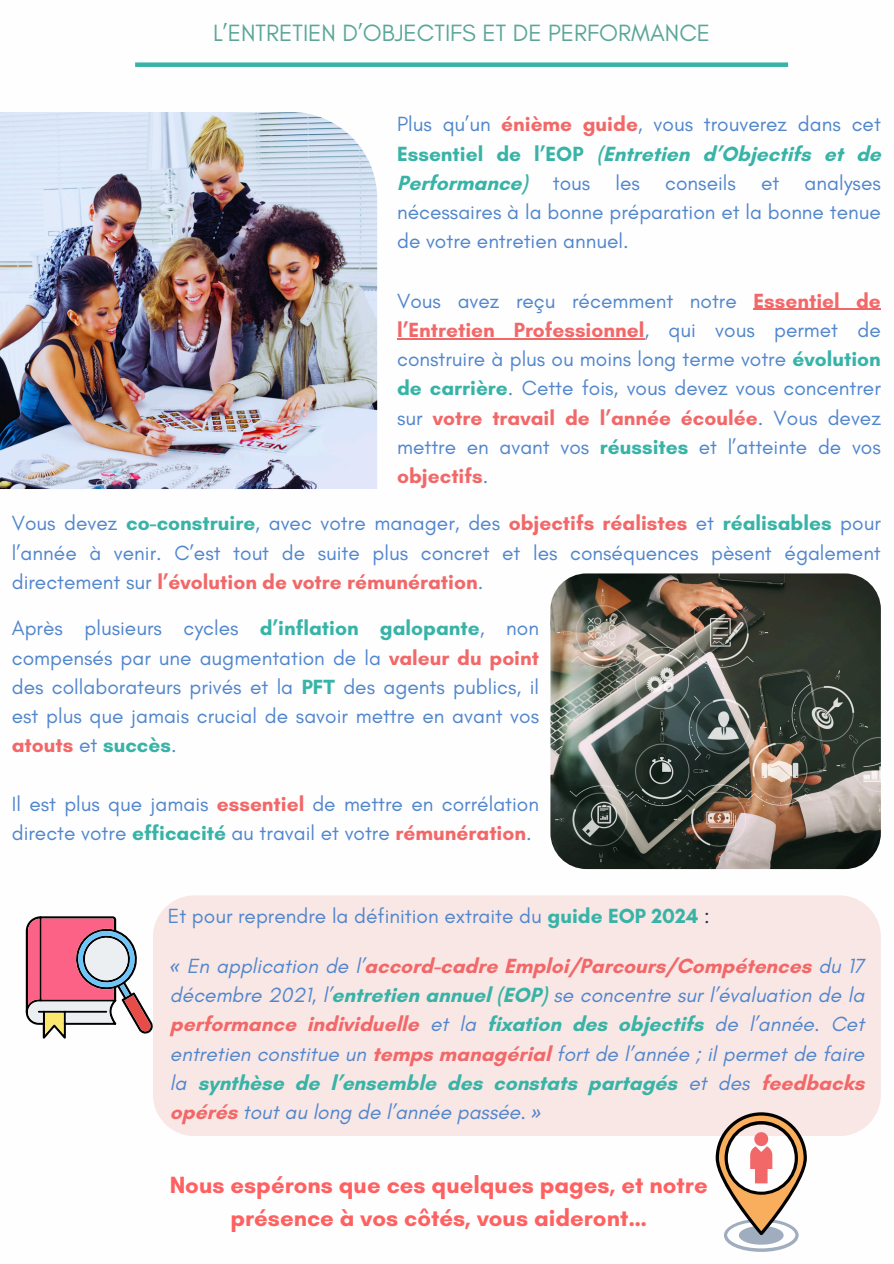
<style>
.page{position:relative;width:894px;height:1264px;background:#fff}
.page>*{position:absolute;margin:0;border:0;box-sizing:border-box;transform-origin:0 0}
.t1{font:24px "Glacial Indifference";color:#5aa698}
.t2{font:700 23.85px/32.7px "Glacial Indifference";color:#ff6161;text-align:center}
.t3{font:20.85px/29.2px "Glacial Indifference";color:#5186cd;text-align:justify}
.t4{font:italic 20.85px/29.2px "Glacial Indifference";color:#5186cd;text-align:justify}
.s1{font-weight:700;color:#f26869}
.s2{font-weight:700;color:#38b3a7}
.s3{color:#202f5a}
.s4{font-family:"Noto Sans"}
.s5{font-weight:700;font-style:normal;color:#f26869}
.s6{font-weight:700;font-style:normal;color:#38b3a7}
</style>
<div class="page">
<img style="left:0;top:112px;width:377px;height:377px">
<div style="left:135px;top:62px;width:652px;height:5px;background:#38b3a7"></div>
<img style="left:550px;top:573px;width:330px;height:296px;border-radius:36px">
<div style="left:153px;top:895px;width:727px;height:241px;background:#f9e7e5"></div>
<svg style="left:26px;top:916px;width:127px;height:122px"></svg>
<hr style="left:753px;top:309px;width:127px;height:1px;background:#f26869">
<hr style="left:397px;top:338px;width:247px;height:1px;background:#f26869">
<svg style="left:715px;top:1112px;width:91px;height:139px"></svg>
<p class="t1" style="left:213px;top:19px;width:498px">L’ENTRETIEN D’OBJECTIFS ET DE PERFORMANCE</p>
<p class="t3" style="left:397px;top:109px;width:485px">Plus qu’un <span class="s1">énième guide</span>, vous trouverez dans cet <span class="s2">Essentiel de l’EOP (Entretien d’Objectifs et de Performance)</span> tous les conseils et analyses nécessaires à la bonne préparation et la bonne tenue de votre entretien annuel.</p>
<p class="t3" style="left:397px;top:286px;width:485px">Vous avez reçu récemment notre <span class="s1">Essentiel de l’Entretien Professionnel</span>, qui vous permet de construire à plus ou moins long terme votre <span class="s2">évolution de carrière</span>. Cette fois, vous devez vous concentrer sur <span class="s1">votre travail de l’année écoulée</span>. Vous devez mettre en avant vos <span class="s2">réussites</span> et l’atteinte de vos <span class="s1">objectifs</span>.</p>
<p class="t3" style="left:12px;top:508px;width:870px">Vous devez <span class="s2">co-construire</span>, avec votre manager, des <span class="s1">objectifs réalistes</span> et <span class="s2">réalisables</span> pour l’année à venir. C’est tout de suite plus concret et les conséquences pèsent également directement sur <span class="s1">l’évolution de votre rémunération</span>.</p>
<p class="t3" style="left:12px;top:613px;width:528px">Après plusieurs cycles <span class="s2">d’inflation galopante</span>, non compensés par une augmentation de la <span class="s1">valeur du point </span>des collaborateurs privés et la <span class="s2">PFT</span> des agents publics, il est plus que jamais crucial de savoir mettre en avant vos <span class="s1">atouts</span> et <span class="s2">succès</span>.</p>
<p class="t3" style="left:12px;top:789px;width:528px">Il est plus que jamais <span class="s1">essentiel</span> de mettre en corrélation directe votre <span class="s2">efficacité</span> au travail et votre <span class="s1">rémunération</span>.</p>
<p class="t3" style="left:168px;top:901px;width:543px">Et pour reprendre la définition extraite du <span class="s2">guide EOP 2024</span> <span class="s3">:</span></p>
<p class="t4" style="left:170px;top:950px;width:695px"><span class="s4">«</span> En application de l’<span class="s5">accord-cadre Emploi/Parcours/Compétences</span> du 17 décembre 2021, l’<span class="s6">entretien annuel (EOP)</span> se concentre sur l’évaluation de la <span class="s5">performance individuelle</span> et la <span class="s6">fixation des objectifs</span> de l’année. Cet entretien constitue un <span class="s5">temps managérial</span> fort de l’année ; il permet de faire la <span class="s6">synthèse de l’ensemble des constats partagés</span> et des <span class="s5">feedbacks opérés</span> tout au long de l’année passée. <span class="s4">»</span></p>
<p class="t2" style="left:170px;top:1168px;width:539px">Nous espérons que ces quelques pages, et notre présence à vos côtés, vous aideront…</p>
</div>
